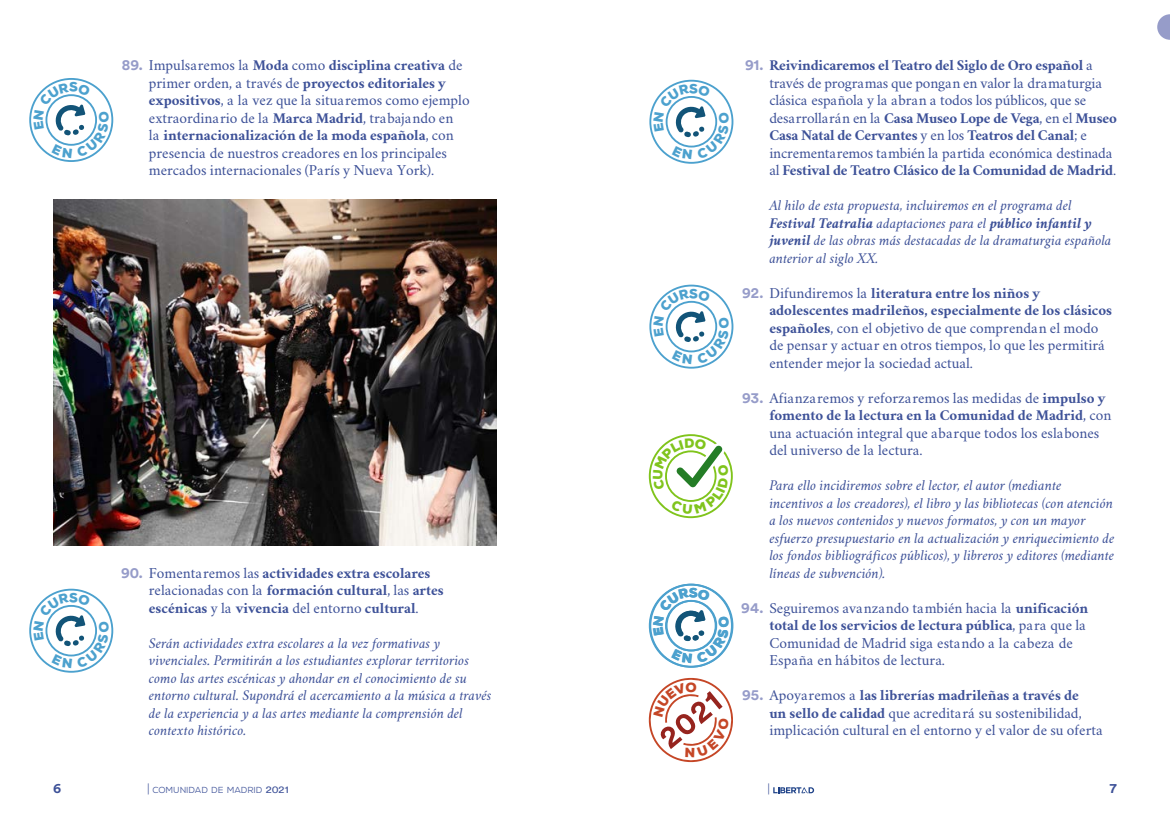
<style>
.page{position:relative;width:1170px;height:833px;background:#fff}
.page>*{position:absolute;margin:0;border:0;box-sizing:border-box;transform-origin:0 0}
.GNAL_-_primera_linea{font:15px/17.5px "Crimson";color:#3d5198}
.Versalita{font:italic 15px/17.5px "Crimson";color:#3d5198}
.GNAL_-_primera_linea-2{font:700 15px/17.5px "Crimson";color:#3d5198}
.t1{font:700 13.75px "Circular Std";color:#3d5198}
.t2{font:900 13.38px "Nexa";color:#c54626}
.t3{font:12.5px "Crimson";color:#3d5198}
.t4{font:8.75px "Nexa";color:#3d5198}
.s1{font-family:"Circular Std";font-weight:700;color:#969cc9}
.s2{font-weight:700}
.s3{font-family:"Circular Std";color:#969cc9}
.s4{font-weight:400}
.s5{font-family:"Crimson";font-size:12.5px}
.s6{font-family:"Circular";font-size:10px}
</style>
<div class="page">
<svg style="left:773px;top:787px;width:41px;height:6px"></svg>
<svg style="left:1157px;top:14px;width:12px;height:26px"></svg>
<img style="left:53px;top:199px;width:443px;height:346px">
<svg style="left:29px;top:78px;width:85px;height:84px"></svg>
<svg style="left:29px;top:588px;width:85px;height:85px"></svg>
<svg style="left:648px;top:434px;width:84px;height:84px"></svg>
<svg style="left:649px;top:79px;width:85px;height:85px"></svg>
<svg style="left:649px;top:284px;width:85px;height:85px"></svg>
<svg style="left:648px;top:583px;width:86px;height:180px"></svg>
<p class="GNAL_-_primera_linea" style="left:149px;top:55px;width:322px;text-indent:-27px"><span class="s1">89.</span> Impulsaremos la <span class="s2">Moda</span> como <span class="s2">disciplina creativa</span> de primer orden, a través de <span class="s2">proyectos editoriales y expositivos</span>, a la vez que la situaremos como ejemplo extraordinario de la <span class="s2">Marca Madrid</span>, trabajando en<br>la <span class="s2">internacionalización de la moda española</span>, con presencia de nuestros creadores en los principales mercados internacionales (París y Nueva York).</p>
<p class="GNAL_-_primera_linea-2" style="left:149px;top:564px;width:296px;text-indent:-28px"><span class="s3">90.</span> <span class="s4">Fomentaremos las</span> actividades extra escolares <span class="s4">relacionadas con la</span> formación cultural<span class="s4">, las</span> artes escénicas <span class="s4">y la</span> vivencia <span class="s4">del entorno</span> cultural<span class="s4">.</span></p>
<p class="Versalita" style="left:149px;top:634px;width:344px">Serán actividades extra escolares a la vez formativas y vivenciales. Permitirán a los estudiantes explorar territorios como las artes escénicas y ahondar en el conocimiento de su entorno cultural. Supondrá el acercamiento a la música a través de la experiencia y a las artes mediante la comprensión del contexto histórico.</p>
<p class="t2" style="left:685px;top:678px;width:13px">O</p>
<p class="GNAL_-_primera_linea" style="left:769px;top:55px;width:349px;text-indent:-24px"><span class="s1">91.</span> <span class="s2">Reivindicaremos el Teatro del Siglo de Oro español</span> a través de programas que pongan en valor la dramaturgia clásica española y la abran a todos los públicos, que se desarrollarán en la <span class="s2">Casa Museo Lope de Vega</span>, en el <span class="s2">Museo Casa Natal de Cervantes</span> y en los <span class="s2">Teatros del Canal</span>; e incrementaremos también la partida económica destinada al <span class="s2">Festival de Teatro Clásico de la Comunidad de Madrid</span>.</p>
<p class="Versalita" style="left:769px;top:196px;width:344px">Al hilo de esta propuesta, incluiremos en el programa del <span class="s2">Festival Teatralia</span> adaptaciones para el <span class="s2">público infantil y juvenil</span> de las obras más destacadas de la dramaturgia española anterior al siglo XX.</p>
<p class="GNAL_-_primera_linea" style="left:769px;top:283px;width:344px;text-indent:-27px"><span class="s1">92.</span> Difundiremos la <span class="s2">literatura entre los niños y adolescentes madrileños, especialmente de los clásicos españoles</span>, con el objetivo de que comprendan el modo de pensar y actuar en otros tiempos, lo que les permitirá entender mejor la sociedad actual.</p>
<p class="GNAL_-_primera_linea" style="left:769px;top:388px;width:343px;text-indent:-27px"><span class="s1">93.</span> Afianzaremos y reforzaremos las medidas de <span class="s2">impulso y fomento de la lectura en la Comunidad de Madrid</span>, con una actuación integral que abarque todos los eslabones del universo de la lectura.</p>
<p class="Versalita" style="left:769px;top:476px;width:346px">Para ello incidiremos sobre el lector, el autor (mediante incentivos a los creadores), el libro y las bibliotecas (con atención a los nuevos contenidos y nuevos formatos, y con un mayor esfuerzo presupuestario en la actualización y enriquecimiento de los fondos bibliográficos públicos), y libreros y editores (mediante líneas de subvención).</p>
<p class="GNAL_-_primera_linea" style="left:769px;top:598px;width:320px;text-indent:-28px"><span class="s1">94.</span> Seguiremos avanzando también hacia la <span class="s2">unificación total de los servicios de lectura pública</span>, para que la Comunidad de Madrid siga estando a la cabeza de España en hábitos de lectura.</p>
<p class="GNAL_-_primera_linea" style="left:769px;top:685px;width:334px;text-indent:-27px"><span class="s1">95.</span> Apoyaremos a <span class="s2">las librerías madrileñas a través de<br>un sello de calidad</span> que acreditará su sostenibilidad, implicación cultural en el entorno y el valor de su oferta</p>
<p class="t1" style="left:53px;top:779px;width:10px">6</p>
<p class="t4" style="left:147px;top:785px;width:143px"><span class="s5">|</span> COMUNIDAD DE MADRID <span class="s6">2021</span></p>
<p class="t3" style="left:767px;top:780px;width:4px">|</p>
<p class="t1" style="left:1109px;top:779px;width:8px">7</p>
</div>
